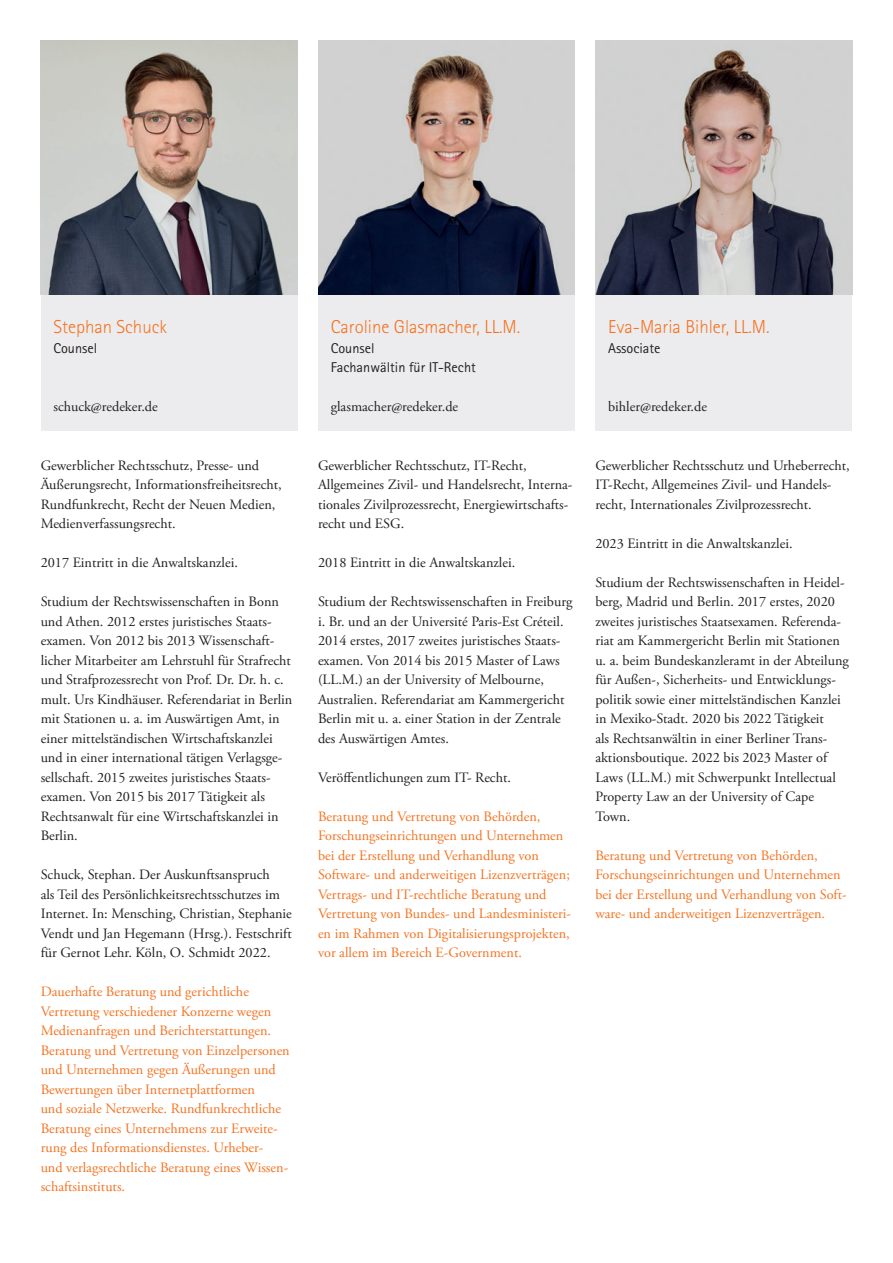
<style>
.page{position:relative;width:893px;height:1263px;background:#fff}
.page>*{position:absolute;margin:0;border:0;box-sizing:border-box;transform-origin:0 0}
.t1{font:300 18.75px "Rotis Sans Serif Pro";color:#f47321}
.t2{font:14.25px/19.5px "Adobe Garamond Pro";color:#231f20}
.t3{font:14.25px/19.5px "Adobe Garamond Pro";color:#f47321}
.t4{font:14.25px/19.5px "Rotis Sans Serif Pro";color:#231f20}
</style>
<div class="page">
<div style="left:318px;top:294px;width:257px;height:137px;background:#ececee"></div>
<div style="left:595px;top:294px;width:257px;height:137px;background:#ececee"></div>
<div style="left:41px;top:294px;width:257px;height:137px;background:#ececee"></div>
<img style="left:41px;top:41px;width:257px;height:253px">
<img style="left:318px;top:41px;width:257px;height:253px">
<img style="left:595px;top:41px;width:257px;height:253px">
<h1 class="t1" style="left:53px;top:316px;width:115px">Stephan Schuck</h1>
<p class="t4" style="left:53px;top:338px;width:45px">Counsel</p>
<p class="t2" style="left:53px;top:397px;width:106px">schuck@redeker.de</p>
<h1 class="t1" style="left:331px;top:316px;width:191px">Caroline Glasmacher, LL.M.</h1>
<p class="t4" style="left:331px;top:338px;width:147px">Counsel<br>Fachanwältin für IT-Recht</p>
<p class="t2" style="left:331px;top:397px;width:129px">glasmacher@redeker.de</p>
<h1 class="t1" style="left:608px;top:316px;width:163px">Eva-Maria Bihler, LL.M.</h1>
<p class="t4" style="left:608px;top:338px;width:54px">Associate</p>
<p class="t2" style="left:608px;top:397px;width:100px">bihler@redeker.de</p>
<p class="t2" style="left:41px;top:456px;width:243px">Gewerblicher Rechtsschutz, Presse- und Äußerungsrecht, Informationsfreiheitsrecht, Rundfunkrecht, Recht der Neuen Medien, Medienverfassungsrecht.</p>
<p class="t2" style="left:41px;top:553px;width:199px">2017 Eintritt in die Anwaltskanzlei.</p>
<p class="t2" style="left:41px;top:592px;width:253px">Studium der Rechtswissenschaften in Bonn und Athen. 2012 erstes juristisches Staats&shy;examen. Von 2012 bis 2013 Wissenschaft‑ licher Mitarbeiter am Lehrstuhl für Strafrecht und Strafprozessrecht von Prof. Dr. Dr. h. c. mult. Urs Kindhäuser. Referendariat in Berlin mit Stationen u. a. im Auswärtigen Amt, in einer mittelständischen Wirtschaftskanzlei und in einer international tätigen Verlagsge‑ sellschaft. 2015 zweites juristisches Staats&shy;examen. Von 2015 bis 2017 Tätigkeit als Rechtsanwalt für eine Wirtschaftskanzlei in Berlin.</p>
<p class="t2" style="left:41px;top:865px;width:253px">Schuck, Stephan. Der Auskunftsanspruch<br>als Teil des Persönlichkeitsrechtsschutzes im Internet. In: Mensching, Christian, Stephanie Vendt und Jan Hegemann (Hrsg.). Festschrift für Gernot Lehr. Köln, O. Schmidt 2022.</p>
<p class="t3" style="left:41px;top:982px;width:251px">Dauerhafte Beratung und gerichtliche Vertretung verschiedener Konzerne wegen Medienanfragen und Berichterstattungen.<br>Beratung und Vertretung von Einzelpersonen und Unternehmen gegen Äußerungen und Bewertungen über Internetplattformen<br>und soziale Netzwerke. Rundfunkrechtliche Beratung eines Unternehmens zur Erweite‑ rung des Informationsdienstes. Urheber-<br>und verlagsrechtliche Beratung eines Wissen‑ schaftsinstituts.</p>
<p class="t2" style="left:318px;top:456px;width:256px">Gewerblicher Rechtsschutz, IT‑Recht, Allgemeines Zivil- und Handelsrecht, Interna‑ tionales Zivilprozessrecht, Energiewirtschafts‑ recht und ESG.</p>
<p class="t2" style="left:318px;top:553px;width:199px">2018 Eintritt in die Anwaltskanzlei.</p>
<p class="t2" style="left:318px;top:592px;width:256px">Studium der Rechtswissenschaften in Freiburg i. Br. und an der Université Paris-Est Créteil.<br>2014 erstes, 2017 zweites juristisches Staats‑ examen. Von 2014 bis 2015 Master of Laws (LL.M.) an der University of Melbourne, Australien. Referendariat am Kammergericht Berlin mit u. a. einer Station in der Zentrale des Auswärtigen Amtes.</p>
<p class="t2" style="left:318px;top:768px;width:194px">Veröffentlichungen zum IT- Recht.</p>
<p class="t3" style="left:318px;top:807px;width:255px">Beratung und Vertretung von Behörden, Forschungseinrichtungen und Unternehmen bei der Erstellung und Verhandlung von Software- und anderweitigen Lizenzverträgen; Vertrags- und IT-rechtliche Beratung und Vertretung von Bundes- und Landesministeri‑ en im Rahmen von Digitalisierungsprojekten, vor allem im Bereich E-Government.</p>
<p class="t2" style="left:595px;top:456px;width:256px">Gewerblicher Rechtsschutz und Urheberrecht,<br>IT-Recht, Allgemeines Zivil- und Handels‑ recht, Internationales Zivilprozessrecht.</p>
<p class="t2" style="left:595px;top:534px;width:199px">2023 Eintritt in die Anwaltskanzlei.</p>
<p class="t2" style="left:595px;top:573px;width:255px">Studium der Rechtswissenschaften in Heidel‑ berg, Madrid und Berlin. 2017 erstes, 2020 zweites juristisches Staatsexamen. Referenda‑ riat am Kammergericht Berlin mit Stationen u. a. beim Bundeskanzleramt in der Abteilung für Außen‑, Sicherheits- und Entwicklungs‑ politik sowie einer mittelständischen Kanzlei in Mexiko‑Stadt. 2020 bis 2022 Tätigkeit<br>als Rechtsanwältin in einer Berliner Trans‑ aktionsboutique. 2022 bis 2023 Master of Laws (LL.M.) mit Schwerpunkt Intellectual Property Law an der University of Cape Town.</p>
<p class="t3" style="left:595px;top:846px;width:253px">Beratung und Vertretung von Behörden, Forschungseinrichtungen und Unternehmen bei der Erstellung und Verhandlung von Soft‑ ware- und anderweitigen Lizenzverträgen.</p>
</div>
